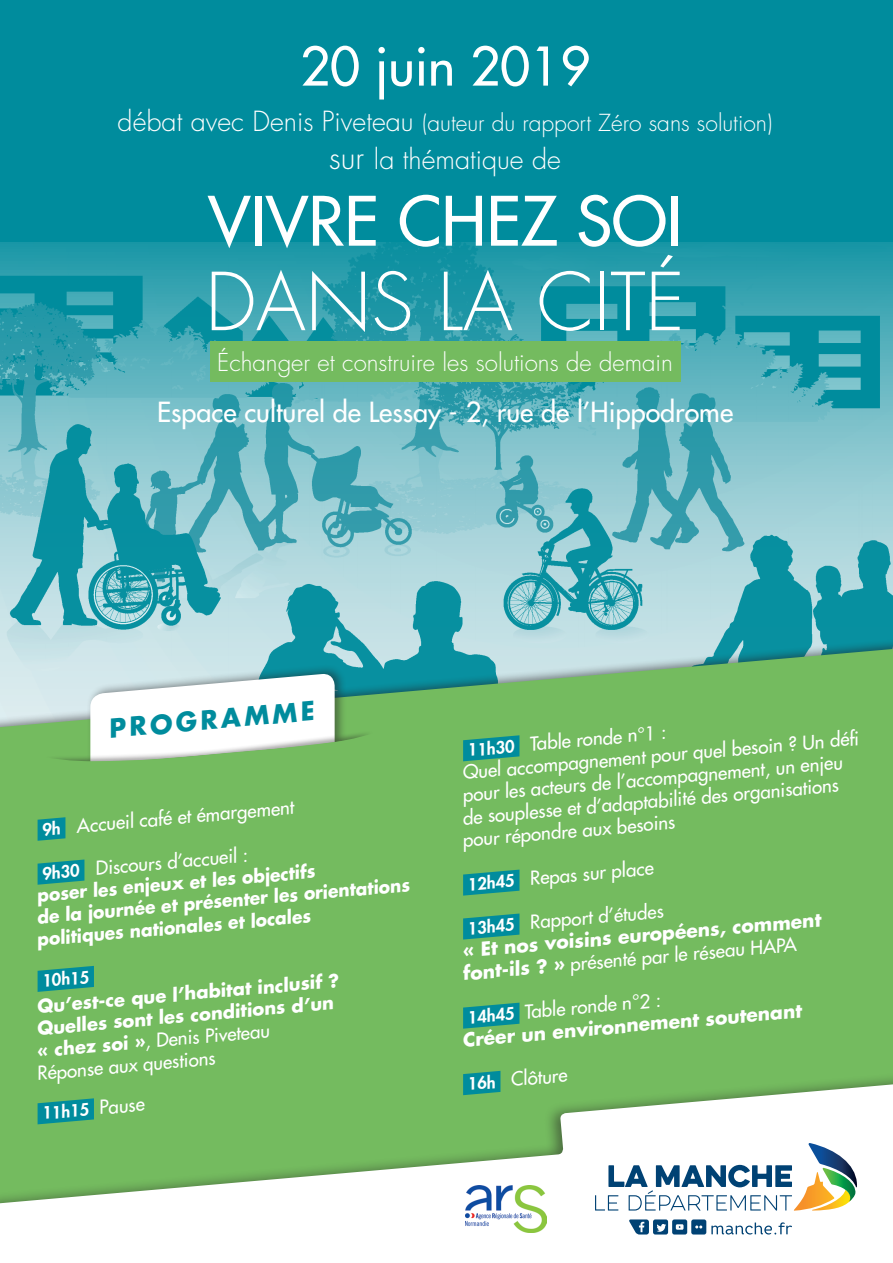
<style>
.page{position:relative;width:893px;height:1263px;background:#fff}
.page>*{position:absolute;margin:0;border:0;box-sizing:border-box;transform-origin:0 0}
.t1{font:300 77.7px "Futura";color:#fff}
.t2{font:66.15px "Futura";color:#fff}
.t3{font:51.9px "Futura";color:#fff}
.t4{font:27px "Futura";color:#fff}
.t5{font:300 27px "Futura";color:#fff}
.t6{font:700 25.5px "Futura";color:#008c9d}
.t7{font:300 24px "Futura";color:#fff}
.t8{font:300 22.8px "Futura";color:#fff}
.t9{font:18.75px/22.5px "Futura";color:#fff}
.t10{font:700 18.75px/22.5px "Futura";color:#fff}
.t11{font:700 18px/22px "Futura";color:#fff;scale:.95 1}
.t12{font:700 18px/21.6px "Futura";color:#fff}
.t13{font:800 16.5px "Futura";color:#fff}
.s1{font-size:27px}
.s2{font-size:31.2px}
.s3{font-weight:800;font-size:16.5px}
.s4{font-weight:700;font-size:18px}
.s5{font-weight:400;font-size:18.75px}
.s6{font-weight:400}
</style>
<div class="page">
<div style="left:0;top:0;width:893px;height:1152px;background:#008c9d"></div>
<img style="left:0;top:242px;width:893px;height:391px">
<div style="left:0;top:633px;width:893px;height:599px;background:#231f20;opacity:.5"></div>
<svg style="left:0;top:649px;width:893px;height:23px"></svg>
<div style="left:210px;top:342px;width:471px;height:40px;background:#74bb5f"></div>
<div style="left:0;top:672px;width:893px;height:398px;background:#74bb5f"></div>
<svg style="left:17px;top:805px;width:88px;height:92px"></svg>
<svg style="left:17px;top:953px;width:98px;height:51px"></svg>
<svg style="left:442px;top:723px;width:98px;height:51px"></svg>
<svg style="left:442px;top:857px;width:98px;height:95px"></svg>
<svg style="left:442px;top:990px;width:98px;height:51px"></svg>
<svg style="left:442px;top:1058px;width:79px;height:12px"></svg>
<div style="left:0;top:1070px;width:893px;height:193px;background:#74bb5f"></div>
<svg style="left:0;top:1077px;width:893px;height:186px;fill:#fff"></svg>
<div style="left:691px;top:1219px;width:15px;height:15px;background:#004274;border-radius:2px"></div>
<svg style="left:695px;top:1225px;width:7px;height:3px"></svg>
<svg style="left:629px;top:1219px;width:20px;height:15px"></svg>
<div style="left:653px;top:1219px;width:15px;height:15px;background:#004274;border-radius:2px"></div>
<svg style="left:657px;top:1224px;width:9px;height:8px"></svg>
<div style="left:672px;top:1219px;width:15px;height:15px;background:#004274;border-radius:2px"></div>
<svg style="left:676px;top:1224px;width:7px;height:6px"></svg>
<svg style="left:711px;top:1222px;width:81px;height:12px"></svg>
<svg style="left:595px;top:1143px;width:262px;height:68px;background:#c8d3d4"></svg>
<img style="left:465px;top:1185px;width:81px;height:47px">
<div style="left:86px;top:664px;width:261px;height:107px;background:#231f20;opacity:.5"></div>
<svg style="left:9px;top:673px;width:396px;height:122px;background:#add5ab"></svg>
<h3 class="t3" style="left:300px;top:34px;width:292px">20 juin 2019</h3>
<p class="t8" style="left:118px;top:109px;width:656px"><span class="s1">débat avec Denis Piveteau</span> (auteur du rapport Zéro sans solution)</p>
<h3 class="t5" style="left:329px;top:143px;width:233px"><span class="s2">sur</span> la thématique de</h3>
<h2 class="t2" style="left:208px;top:180px;width:476px">VIVRE CHEZ SOI</h2>
<h1 class="t1" style="left:205px;top:255px;width:481px">DANS LA CITÉ</h1>
<p class="t7" style="left:217px;top:348px;width:457px">Échanger et construire les solutions de demain</p>
<h3 class="t4" style="left:157px;top:396px;width:578px">Espace culturel de Lessay - 2, rue de l’Hippodrome</h3>
<h3 class="t6" style="left:107px;top:712px;width:208px;rotate:-5deg">PROGRAMME</h3>
<p class="t9" style="left:41px;top:818px;width:254px;rotate:-5deg"><span class="s3">9h</span> Accueil café et émargement</p>
<p class="t9" style="left:41px;top:862px;width:208px;rotate:-5deg"><span class="s3">9h30</span> Discours d’accueil :</p>
<p class="t11" style="left:32px;top:884px;width:397px;rotate:-5deg">poser les enjeux et les objectifs<br>de la journée et présenter les orientations politiques nationales et locales</p>
<p class="t13" style="left:41px;top:970px;width:49px;rotate:-5deg">10h15</p>
<p class="t12" style="left:34px;top:996px;width:306px;rotate:-5deg">Qu’est-ce que l’habitat inclusif ?<br>Quelles sont les conditions d’un</p>
<p class="t9" style="left:34px;top:1040px;width:237px;rotate:-5deg"><span class="s4">« chez soi »</span>, Denis Piveteau<br>Réponse aux questions</p>
<p class="t13" style="left:41px;top:1103px;width:104px;rotate:-5deg">11h15 <span class="s5">Pause</span></p>
<p class="t9" style="left:466px;top:738px;width:201px;rotate:-5deg"><span class="s3">11h30</span> Table ronde n°1 :</p>
<p class="t9" style="left:462px;top:761px;width:394px;rotate:-5deg">Quel accompagnement pour quel besoin ? Un défi</p>
<p class="t9" style="left:462px;top:784px;width:383px;rotate:-5deg">pour les acteurs de l’accompagnement, un enjeu</p>
<p class="t9" style="left:462px;top:806px;width:379px;rotate:-5deg">de souplesse et d’adaptabilité des organisations</p>
<p class="t9" style="left:462px;top:829px;width:215px;rotate:-5deg">pour répondre aux besoins</p>
<p class="t9" style="left:466px;top:873px;width:188px;rotate:-5deg"><span class="s3">12h45</span> Repas sur place</p>
<p class="t10" style="left:458px;top:917px;width:363px;text-indent:9px;rotate:-5deg"><span class="s3">13h45</span> <span class="s6">Rapport d’études<br></span>« Et nos voisins européens, comment font-ils ? » <span class="s6">présenté par le réseau HAPA</span></p>
<p class="t10" style="left:460px;top:1006px;width:342px;text-indent:7px;rotate:-5deg"><span class="s3">14h45</span> <span class="s6">Table ronde n°2 :<br></span>Créer un environnement soutenant</p>
<p class="t9" style="left:466px;top:1072px;width:102px;rotate:-5deg"><span class="s3">16h</span> Clôture</p>
</div>
